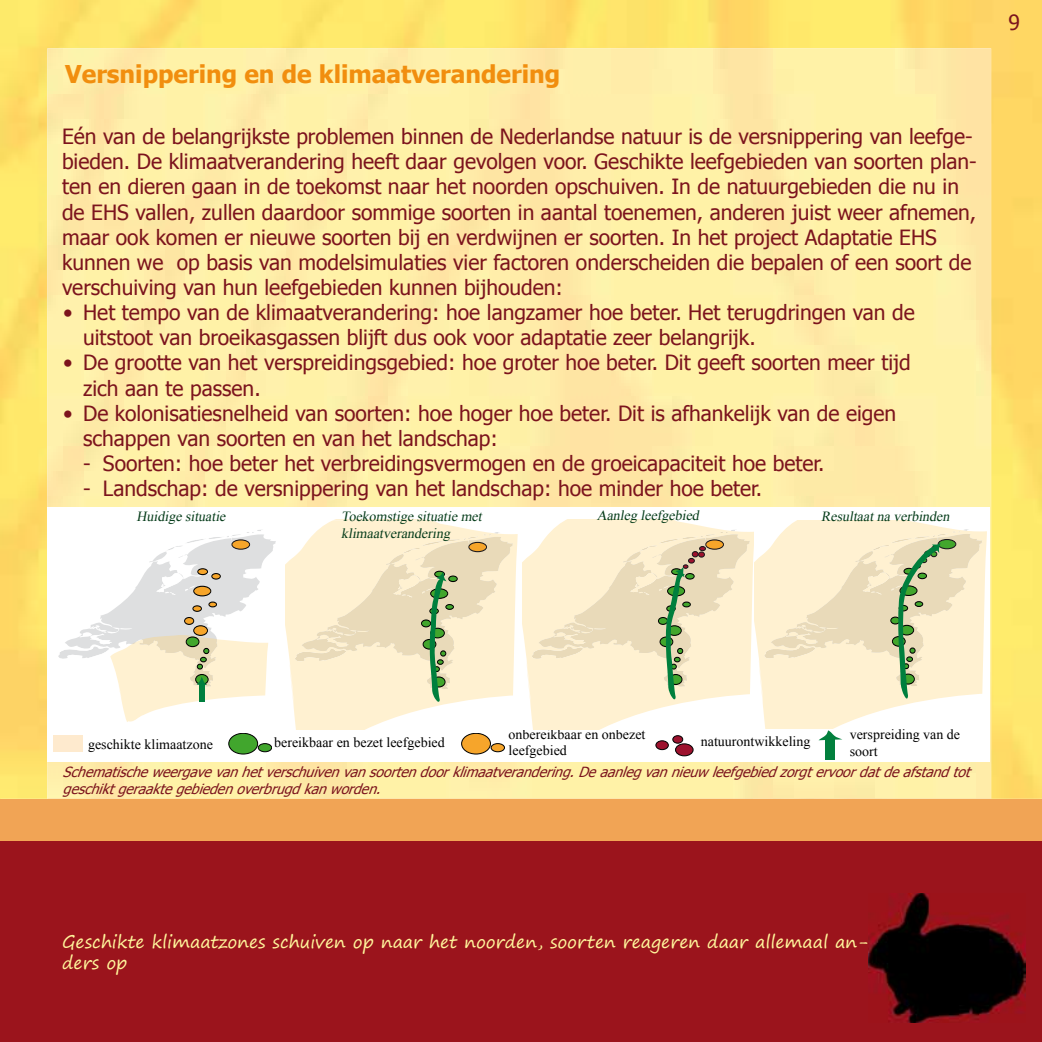
<style>
.page{position:relative;width:1042px;height:1042px;background:#fff}
.page>*{position:absolute;margin:0;border:0;box-sizing:border-box;transform-origin:0 0}
.t1{font:700 24.5px "Tahoma";color:#f18e0e}
.t2{font:21px/25.2px "Tahoma";color:#7c141d}
.t3{font:17.5px/21px "Segoe Print";color:#fff59b}
.t4{font:italic 14px/16.8px "Tahoma";color:#7c141d}
.t5{font:14px/16.8px "Times New Roman";color:#000}
.t6{font:italic 14px "Times New Roman";color:#063c1a}
</style>
<div class="page">
<img style="left:0;top:0;width:1042px;height:841px">
<div style="left:1px;top:799px;width:1041px;height:50px;background:#f1a455"></div>
<div style="left:0;top:841px;width:1042px;height:201px;background:#9b141c"></div>
<img style="left:47px;top:48px;width:944px;height:751px">
<img style="left:868px;top:893px;width:157px;height:130px">
<div style="left:47px;top:508px;width:943px;height:254px;background:#fff"></div>
<div style="left:229px;top:733px;width:29px;height:21px;background:#41a62d;border-radius:50%"></div>
<div style="left:229px;top:733px;width:29px;height:21px;border:1px solid #000;border-radius:50%"></div>
<div style="left:258px;top:743px;width:14px;height:9px;background:#41a62d;border-radius:50%"></div>
<div style="left:258px;top:743px;width:14px;height:9px;border:1px solid #000;border-radius:50%"></div>
<div style="left:656px;top:741px;width:12px;height:8px;background:#9d122e;border-radius:50%"></div>
<div style="left:655px;top:740px;width:13px;height:10px;border:1px solid #000;border-radius:50%"></div>
<div style="left:675px;top:744px;width:18px;height:12px;background:#9d122e;border-radius:50%"></div>
<div style="left:675px;top:743px;width:18px;height:13px;border:1px solid #000;border-radius:50%"></div>
<div style="left:673px;top:735px;width:10px;height:8px;background:#9d122e;border-radius:50%"></div>
<div style="left:672px;top:735px;width:11px;height:8px;border:1px solid #000;border-radius:50%"></div>
<svg style="left:819px;top:730px;width:23px;height:10px"></svg>
<div style="left:825px;top:739px;width:10px;height:20px;background:#02803d"></div>
<div style="left:54px;top:735px;width:29px;height:17px;background:#feeace"></div>
<svg style="left:58px;top:530px;width:218px;height:192px"></svg>
<svg style="left:285px;top:521px;width:233px;height:208px"></svg>
<svg style="left:295px;top:532px;width:218px;height:171px;background:#efe5c4"></svg>
<svg style="left:522px;top:520px;width:232px;height:209px;fill:#fff1d3"></svg>
<svg style="left:532px;top:529px;width:218px;height:171px;background:#efe4c3"></svg>
<svg style="left:754px;top:520px;width:233px;height:209px"></svg>
<svg style="left:764px;top:529px;width:218px;height:171px;background:#eee4c3"></svg>
<div style="left:462px;top:733px;width:28px;height:21px;background:#f6a52b;border-radius:50%"></div>
<div style="left:461px;top:733px;width:30px;height:21px;border:1px solid #000;border-radius:50%"></div>
<div style="left:491px;top:743px;width:13px;height:9px;background:#f6a52b;border-radius:50%"></div>
<div style="left:491px;top:743px;width:14px;height:9px;border:1px solid #000;border-radius:50%"></div>
<p class="t1" style="left:65px;top:57px;width:496px">Versnippering en de klimaatverandering</p>
<p class="t2" style="left:62px;top:123px;width:916px">Eén van de belangrijkste problemen binnen de Nederlandse natuur is de versnippering van leefge&shy;bieden. De klimaatverandering heeft daar gevolgen voor. Geschikte leefgebieden van soorten plan&shy;ten en dieren gaan in de toekomst naar het noorden opschuiven. In de natuurgebieden die nu in de EHS vallen, zullen daardoor sommige soorten in aantal toenemen, anderen juist weer afnemen, maar ook komen er nieuwe soorten bij en verdwijnen er soorten. In het project Adaptatie EHS kunnen we op basis van modelsimulaties vier factoren onderscheiden die bepalen of een soort de verschuiving van hun leefgebieden kunnen bijhouden:</p>
<p class="t2" style="left:83px;top:299px;width:833px;text-indent:-20px">• Het tempo van de klimaatverandering: hoe langzamer hoe beter. Het terugdringen van de uitstoot van broeikasgassen blijft dus ook voor adaptatie zeer belangrijk.</p>
<p class="t2" style="left:83px;top:349px;width:829px;text-indent:-20px">• De grootte van het verspreidingsgebied: hoe groter hoe beter. Dit geeft soorten meer tijd zich aan te passen.</p>
<p class="t2" style="left:83px;top:399px;width:815px;text-indent:-20px">• De kolonisatiesnelheid van soorten: hoe hoger hoe beter. Dit is afhankelijk van de eigen schappen van soorten en van het landschap:</p>
<p class="t2" style="left:83px;top:450px;width:743px">- Soorten: hoe beter het verbreidingsvermogen en de groeicapaciteit hoe beter.</p>
<p class="t2" style="left:83px;top:475px;width:681px">- Landschap: de versnippering van het landschap: hoe minder hoe beter.</p>
<p class="t6" style="left:341px;top:507px;width:145px">Toekomstige situatie met</p>
<p class="t6" style="left:597px;top:505px;width:107px">Aanleg leefgebied</p>
<p class="t6" style="left:821px;top:506px;width:133px">Resultaatna verbinden</p>
<p class="t6" style="left:341px;top:523px;width:114px">klimaatverandering</p>
<p class="t6" style="left:136px;top:507px;width:94px">Huidige situatie</p>
<p class="t2" style="left:1008px;top:8px;width:13px">9</p>
<p class="t5" style="left:88px;top:736px;width:126px">geschikte klimaatzone</p>
<p class="t5" style="left:274px;top:734px;width:172px">bereikbaar en bezet leefgebied</p>
<p class="t5" style="left:508px;top:725px;width:138px">onbereikbaar en onbezet leefgebied</p>
<p class="t5" style="left:701px;top:733px;width:111px">natuurontwikkeling</p>
<p class="t5" style="left:849px;top:726px;width:112px">verspreiding van de soort</p>
<p class="t4" style="left:63px;top:763px;width:914px">Schematischeweergavevanhetverschuivenvansoortendoorklimaatverandering.Deaanlegvannieuwleefgebiedzorgtervoordatdeafstandtot geschiktgeraaktegebiedenoverbrugdkanworden.</p>
<p class="t3" style="left:62px;top:930px;width:807px">Geschikte klimaatzones schuiven op naar het noorden, soorten reageren daar allemaal an&shy;ders op</p>
</div>
